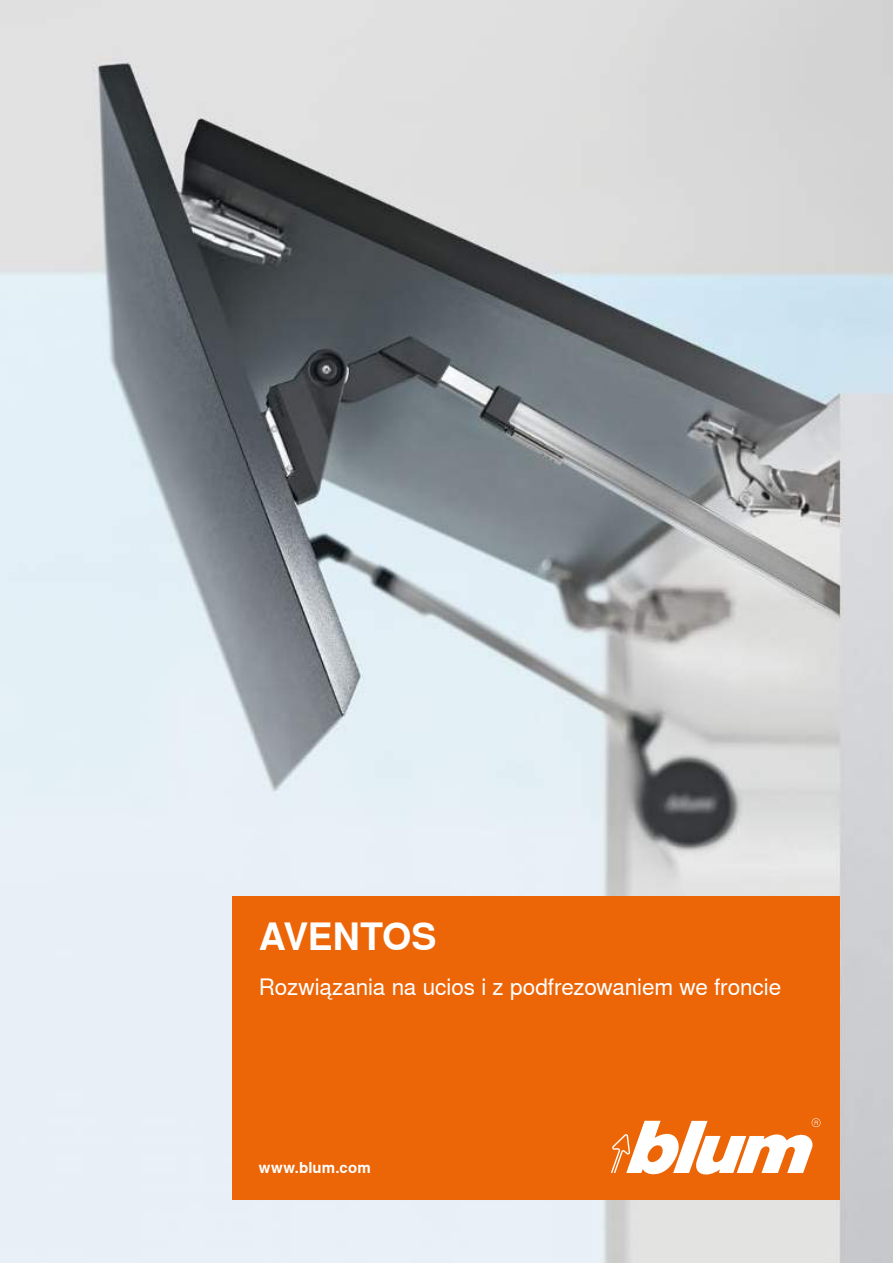
<style>
.page{position:relative;width:893px;height:1263px;background:#fff}
.page>*{position:absolute;margin:0;border:0;box-sizing:border-box;transform-origin:0 0}
.t1{font:700 37.5px "Nimbus Sans Global";letter-spacing:-.01em;color:#fff}
.t2{font:22.5px "Nimbus Sans Global";letter-spacing:-.005em;color:#fff}
.t3{font:700 15px "Nimbus Sans Global";letter-spacing:.01em;color:#fff}
</style>
<div class="page">
<img style="left:0;top:0;width:893px;height:1263px">
<div style="left:232px;top:896px;width:607px;height:304px;background:#ec6608"></div>
<svg style="left:611px;top:1118px;width:209px;height:56px"></svg>
<h1 class="t1" style="left:259px;top:915px;width:179px">AVENTOS</h1>
<p class="t2" style="left:259px;top:974px;width:524px">Rozwiązania na ucios i z podfrezowaniem we froncie</p>
<p class="t3" style="left:259px;top:1159px;width:113px">www.blum.com</p>
</div>
